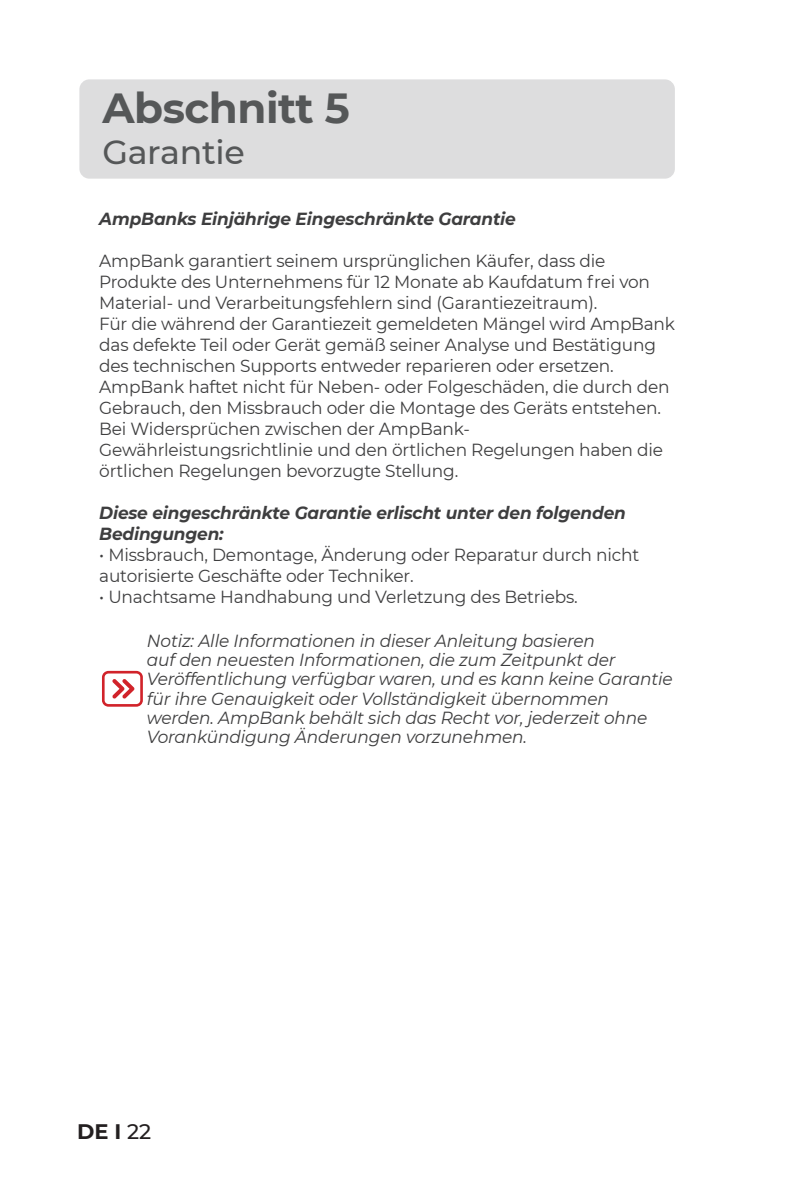
<style>
.page{position:relative;width:794px;height:1191px;background:#fff}
.page>*{position:absolute;margin:0;border:0;box-sizing:border-box;transform-origin:0 0}
.t1{font:700 42px "Montserrat";letter-spacing:-.01em;color:#555758}
.t2{font:500 33.25px "Montserrat";letter-spacing:-.01em;color:#555758}
.t3{font:700 21px "Montserrat";color:#231f20}
.正文无符号{font:17.5px/21px "Montserrat";letter-spacing:-.01em;color:#3e3e3f}
.注意_斜体{font:italic 17.5px/19.2px "Montserrat";letter-spacing:-.01em;color:#3e3e3f}
.正文无符号-2{font:italic 700 17.5px/21px "Montserrat";letter-spacing:-.01em;color:#3e3e3f}
.s1{font-weight:500}
</style>
<div class="page">
<div style="left:79px;top:79px;width:596px;height:100px;background:#ddddde;border-radius:10px"></div>
<svg style="left:112px;top:679px;width:22px;height:19px"></svg>
<div style="left:102px;top:671px;width:41px;height:35px;border:3px solid #d1232a;border-radius:5px"></div>
<p class="t1" style="left:102px;top:78px;width:249px">Abschnitt 5</p>
<p class="t2" style="left:102px;top:129px;width:144px">Garantie</p>
<p class="正文无符号-2" style="left:99px;top:208px;width:418px">AmpBanks Einjährige Eingeschränkte Garantie</p>
<p class="正文无符号" style="left:99px;top:250px;width:577px">AmpBank garantiert seinem ursprünglichen Käufer, dass die Produkte des Unternehmens für 12 Monate ab Kaufdatum frei von Material- und Verarbeitungsfehlern sind (Garantiezeitraum).<br>Für die während der Garantiezeit gemeldeten Mängel wird AmpBank das defekte Teil oder Gerät gemäß seiner Analyse und Bestätigung des technischen Supports entweder reparieren oder ersetzen.<br>AmpBank haftet nicht für Neben- oder Folgeschäden, die durch den Gebrauch, den Missbrauch oder die Montage des Geräts entstehen.<br>Bei Widersprüchen zwischen der AmpBank-Gewährleistungsrichtlinie und den örtlichen Regelungen haben die örtlichen Regelungen bevorzugte Stellung.</p>
<p class="正文无符号-2" style="left:99px;top:502px;width:528px">Diese eingeschränkte Garantie erlischt unter den folgenden<br>Bedingungen:</p>
<p class="正文无符号" style="left:99px;top:544px;width:541px">• Missbrauch, Demontage, Änderung oder Reparatur durch nicht autorisierte Geschäfte oder Techniker.</p>
<p class="正文无符号" style="left:99px;top:586px;width:480px">• Unachtsame Handhabung und Verletzung des Betriebs.</p>
<p class="注意_斜体" style="left:147px;top:630px;width:527px">Notiz: Alle Informationen in dieser Anleitung basieren<br>auf den neuesten Informationen, die zum Zeitpunkt der Veröffentlichung verfügbar waren, und es kann keine Garantie für ihre Genauigkeit oder Vollständigkeit übernommen werden. AmpBank behält sich das Recht vor, jederzeit ohne Vorankündigung Änderungen vorzunehmen.</p>
<p class="t3" style="left:77px;top:1116px;width:76px">DE I <span class="s1">22</span></p>
</div>
